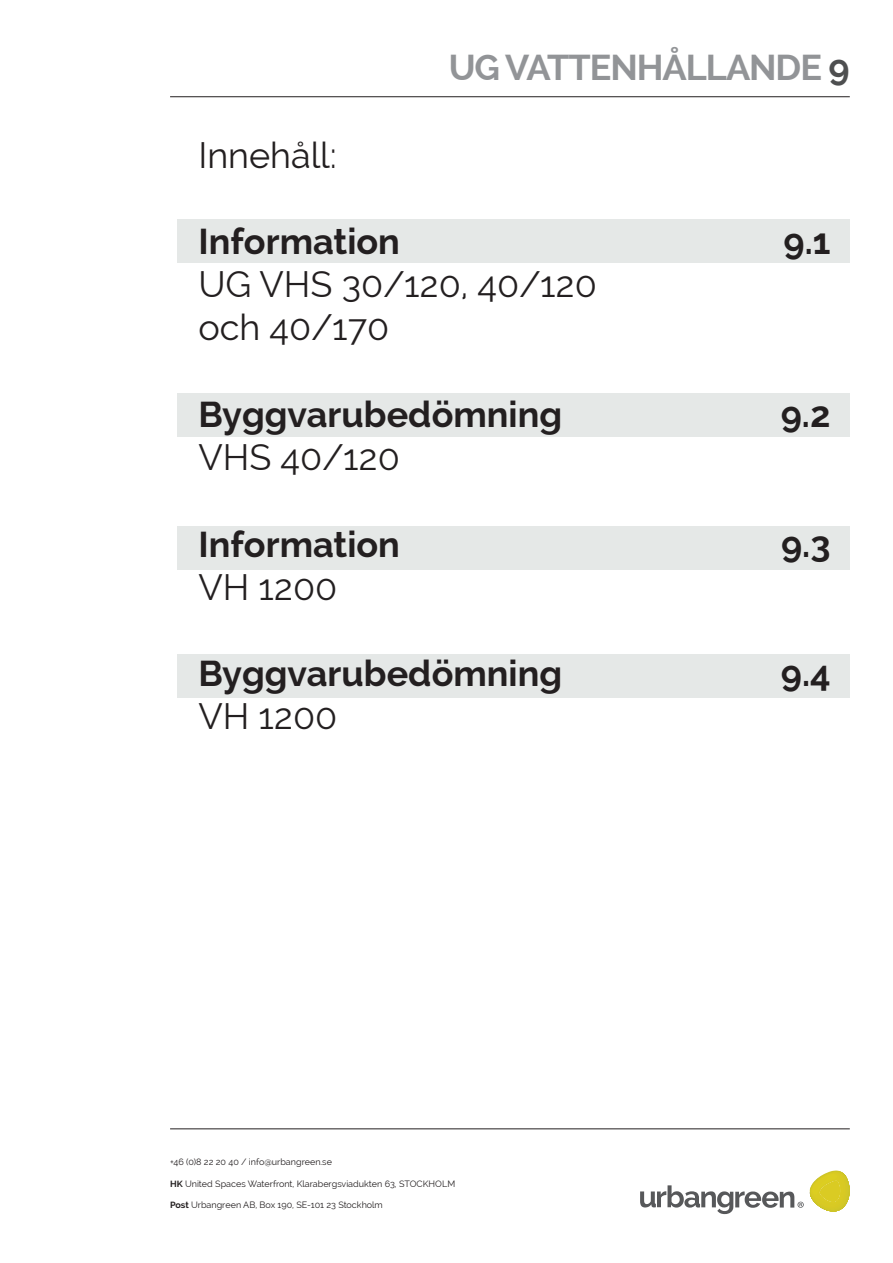
<style>
.page{position:relative;width:893px;height:1263px;background:#fff}
.page>*{position:absolute;margin:0;border:0;box-sizing:border-box;transform-origin:0 0}
.t1{font:700 36px "Raleway";color:#231f20}
.t2{font:36px "Raleway";color:#231f20}
.t3{font:700 36px "Raleway";letter-spacing:-.03em;color:#929497}
.t4{font:9px "Raleway";color:#231f20}
.s1{color:#4e4f50}
.s2{font-weight:700}
</style>
<div class="page">
<hr style="left:170px;top:96px;width:680px;height:1px;background:#231f20">
<svg style="left:640px;top:1170px;width:210px;height:44px"></svg>
<hr style="left:170px;top:1128px;width:680px;height:1px;background:#231f20">
<div style="left:177px;top:219px;width:673px;height:44px;background:#e5e8e7"></div>
<div style="left:177px;top:393px;width:673px;height:44px;background:#e5e8e7"></div>
<div style="left:177px;top:526px;width:673px;height:44px;background:#e5e8e7"></div>
<div style="left:177px;top:654px;width:673px;height:44px;background:#e5e8e7"></div>
<p class="t2" style="left:198px;top:134px;width:140px">Innehåll:</p>
<p class="t3" style="left:449px;top:47px;width:403px">UG VATTENHÅLLANDE <span class="s1">9</span></p>
<p class="t1" style="left:198px;top:221px;width:203px">Information</p>
<p class="t2" style="left:198px;top:264px;width:400px">UG VHS 30/120, 40/120</p>
<p class="t2" style="left:198px;top:307px;width:192px">och 40/170</p>
<p class="t1" style="left:198px;top:394px;width:365px">Byggvarubedömning</p>
<p class="t2" style="left:198px;top:436px;width:203px">VHS 40/120</p>
<p class="t1" style="left:198px;top:523px;width:203px">Information</p>
<p class="t2" style="left:198px;top:566px;width:141px">VH 1200</p>
<p class="t1" style="left:198px;top:653px;width:365px">Byggvarubedömning</p>
<p class="t2" style="left:198px;top:696px;width:141px">VH 1200</p>
<p class="t4" style="left:170px;top:1157px;width:163px">+46 (0)8 22 20 40 / info@urbangreen.se</p>
<p class="t4" style="left:170px;top:1178px;width:287px"><span class="s2">HK</span> United Spaces Waterfront, Klarabergsviadukten 63, STOCKHOLM</p>
<p class="t4" style="left:170px;top:1200px;width:214px"><span class="s2">Post</span> Urbangreen AB, Box 190, SE-101 23 Stockholm</p>
<p class="t1" style="left:783px;top:221px;width:48px">9.1</p>
<p class="t1" style="left:781px;top:394px;width:51px">9.2</p>
<p class="t1" style="left:781px;top:523px;width:51px">9.3</p>
<p class="t1" style="left:781px;top:653px;width:51px">9.4</p>
</div>
